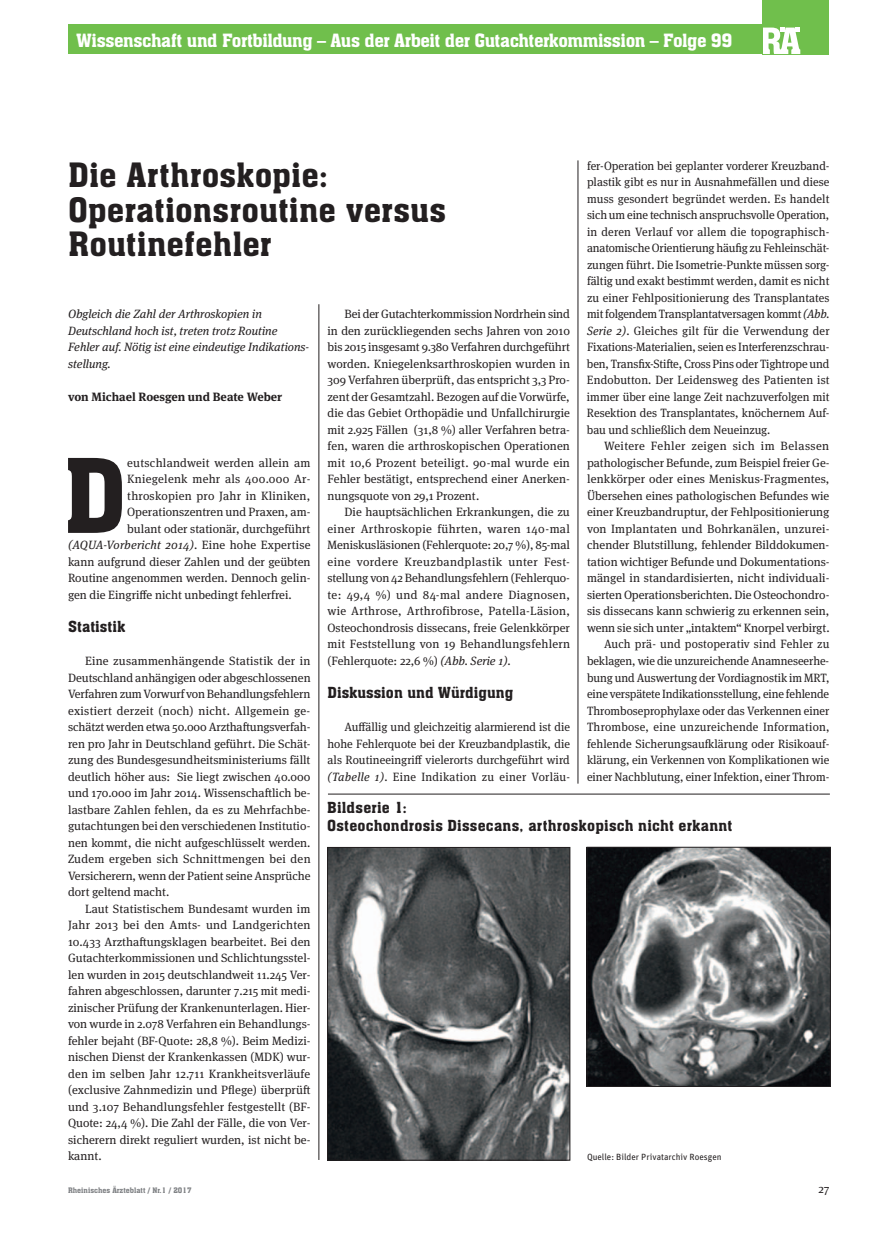
<style>
.page{position:relative;width:872px;height:1234px;background:#fff}
.page>*{position:absolute;margin:0;border:0;box-sizing:border-box;transform-origin:0 0}
.t1{font:100.8px "Aachen BT";color:#231f20}
.t2{font:33px/34.5px "Aachen BT";color:#231f20}
.t3{font:18px "Aachen BT";letter-spacing:-.025em;color:#fff}
.t4{font:15px/18px "Aachen BT";letter-spacing:.01em;color:#231f20}
.t5{font:12px/16.5px "Meta Serif OT";color:#231f20;text-align:justify}
.t6{font:italic 12px/16.5px "Meta Serif OT";color:#231f20}
.t7{font:12px "Meta Serif OT";letter-spacing:.02em;color:#231f20}
.t8{font:700 12px "Meta Serif OT";color:#231f20}
.t9{font:9px "Unit";color:#231f20}
.t10{font:7.5px "Aachen BT";color:#808285}
.s1{font-style:italic}
.s2{font-style:normal}
</style>
<div class="page">
<div style="left:762px;top:0;width:67px;height:54px;background:#70bf4c"></div>
<svg style="left:763px;top:28px;width:37px;height:26px"></svg>
<div style="left:68px;top:25px;width:694px;height:29px;background:#70bf4c"></div>
<hr style="left:577px;top:160px;width:1px;height:623px;background:#231f20">
<hr style="left:319px;top:304px;width:1px;height:855px;background:#231f20">
<img style="left:329px;top:849px;width:239px;height:309px">
<div style="left:327px;top:847px;width:243px;height:313px;border:1px solid #231f20"></div>
<img style="left:589px;top:848px;width:239px;height:236px">
<div style="left:587px;top:846px;width:243px;height:240px;border:1px solid #231f20"></div>
<hr style="left:328px;top:793px;width:502px;height:1px;background:#231f20">
<h3 class="t3" style="left:77px;top:29px;width:657px">Wissenschaft und Fortbildung – Aus der Arbeit der Gutachterkommission – Folge 99</h3>
<p class="t5" style="left:587px;top:157px;width:244px">fer-Operation bei geplanter vorderer Kreuzband&shy;plastik gibt es nur in Ausnahmefällen und diese muss gesondert begründet werden. Es handelt sich um eine technisch anspruchsvolle Operation, in deren Verlauf vor allem die topographisch&shy;anatomische Orientierung häufig zu Fehleinschät&shy;zungen führt. Die Isometrie-Punkte müssen sorg&shy;fältig und exakt bestimmt werden, damit es nicht zu einer Fehlpositionierung des Transplantates mit folgendem Transplantatversagen kommt <span class="s1">(Abb.<br>Serie 2)</span>. Gleiches gilt für die Verwendung der Fixations-Materialien, seien es Interferenzschrau&shy;ben, Transfix-Stifte, Cross Pins oder Tightrope und Endobutton. Der Leidensweg des Patienten ist immer über eine lange Zeit nachzuverfolgen mit Resektion des Transplantates, knöchernem Auf&shy;bau und schließlich dem Neueinzug.</p>
<p class="t5" style="left:587px;top:438px;width:244px;text-align:right">Weitere Fehler zeigen sich im Belassen pathologischer Befunde, zum Beispiel freier Ge&shy;lenkkörper oder eines Meniskus-Fragmentes, Übersehen eines pathologischen Befundes wie einer Kreuzbandruptur, der Fehlpositionierung von Implantaten und Bohrkanälen, unzurei&shy;chender Blutstillung, fehlender Bilddokumen&shy;tation wichtiger Befunde und Dokumentations&shy;mängel in standardisierten, nicht individuali&shy;sierten Operationsberichten. Die Osteochondro&shy;sis dissecans kann schwierig zu erkennen sein, wenn sie sich unter „intaktem“ Knorpel verbirgt.<br>Auch prä- und postoperativ sind Fehler zu beklagen, wie die unzureichende Anamneseerhe&shy;bung und Auswertung der Vordiagnostik im MRT, eine verspätete Indikationsstellung, eine fehlende Thromboseprophylaxe oder das Verkennen einer Thrombose, eine unzureichende Information, fehlende Sicherungsaufklärung oder Risikoauf&shy;klärung, ein Verkennen von Komplikationen wie einer Nachblutung, einer Infektion, einer Throm-</p>
<h2 class="t2" style="left:68px;top:157px;width:379px">Die Arthroskopie:<br>Operationsroutine versus<br>Routinefehler</h2>
<p class="t6" style="left:68px;top:306px;width:243px">Obgleich die Zahl der Arthroskopien in Deutschland hoch ist, treten trotz Routine Fehler auf. Nötig ist eine eindeutige Indikations&shy;stellung.</p>
<p class="t8" style="left:68px;top:389px;width:216px">von Michael Roesgen und Beate Weber</p>
<p class="t5" style="left:327px;top:306px;width:244px;text-indent:17px">Bei der Gutachterkommission Nordrhein sind in den zurückliegenden sechs Jahren von 2010 bis 2015 insgesamt 9.380 Verfahren durchgeführt worden. Kniegelenksarthroskopien wurden in 309 Verfahren überprüft, das entspricht 3,3 Pro&shy;zent der Gesamtzahl. Bezogen auf die Vorwürfe, die das Gebiet Orthopädie und Unfallchirurgie mit 2.925 Fällen (31,8 %) aller Verfahren betra&shy;fen, waren die arthroskopischen Operationen mit 10,6 Prozent beteiligt. 90-mal wurde ein Fehler bestätigt, entsprechend einer Anerken&shy;nungsquote von 29,1 Prozent.</p>
<p class="t5" style="left:327px;top:504px;width:244px;text-align:left;text-indent:17px">Die hauptsächlichen Erkrankungen, die zu einer Arthroskopie führten, waren 140-mal Meniskusläsionen (Fehlerquote: 20,7 %), 85-mal eine vordere Kreuzbandplastik unter Fest&shy;stellung von 42 Behandlungsfehlern (Fehlerquo&shy;te: 49,4 %) und 84-mal andere Diagnosen, wie Arthrose, Arthrofibrose, Patella-Läsion, Osteochondrosis dissecans, freie Gelenkkörper mit Feststellung von 19 Behandlungsfehlern (Fehlerquote: 22,6 %) <span class="s1">(Abb. Serie 1)</span>.</p>
<p class="t4" style="left:327px;top:683px;width:187px">Diskussion und Würdigung</p>
<p class="t5" style="left:327px;top:718px;width:244px;text-indent:17px">Auffällig und gleichzeitig alarmierend ist die hohe Fehlerquote bei der Kreuzbandplastik, die als Routineeingriff vielerorts durchgeführt wird <span class="s1">(Tabelle 1)</span>. Eine Indikation zu einer Vorläu-</p>
<h1 class="t1" style="left:63px;top:432px;width:66px">D</h1>
<p class="t7" style="left:127px;top:455px;width:185px">eutschlandweit werden allein am</p>
<p class="t7" style="left:127px;top:471px;width:185px">Kniegelenk mehr als 400.000 Ar-</p>
<p class="t7" style="left:127px;top:488px;width:185px">throskopien pro Jahr in Kliniken,</p>
<p class="t5" style="left:127px;top:504px;width:185px">Operationszentren und Praxen, am-</p>
<p class="t5" style="left:127px;top:520px;width:185px">bulant oder stationär, durchgeführt</p>
<p class="t6" style="left:68px;top:537px;width:244px">(AQUA-Vorbericht 2014)<span class="s2">. Eine hohe Expertise</span></p>
<p class="t5" style="left:68px;top:553px;width:244px">kann aufgrund dieser Zahlen und der geübten</p>
<p class="t5" style="left:68px;top:570px;width:244px">Routine angenommen werden. Dennoch gelin-</p>
<p class="t5" style="left:68px;top:586px;width:225px">gen die Eingriffe nicht unbedingt fehlerfrei.</p>
<p class="t4" style="left:68px;top:617px;width:59px">Statistik</p>
<p class="t5" style="left:68px;top:652px;width:244px;text-indent:17px">Eine zusammenhängende Statistik der in Deutschland anhängigen oder abgeschlossenen Verfahren zum Vorwurf von Behandlungsfehlern existiert derzeit (noch) nicht. Allgemein ge&shy;schätzt werden etwa 50.000 Arzthaftungsverfah&shy;ren pro Jahr in Deutschland geführt. Die Schät&shy;zung des Bundesgesundheitsministeriums fällt deutlich höher aus: Sie liegt zwischen 40.000 und 170.000 im Jahr 2014. Wissenschaftlich be&shy;lastbare Zahlen fehlen, da es zu Mehrfachbe&shy;gutachtungen bei den verschiedenen Institutio&shy;nen kommt, die nicht aufgeschlüsselt werden.<br>Zudem ergeben sich Schnittmengen bei den Versicherern, wenn der Patient seine Ansprüche dort geltend macht.</p>
<p class="t5" style="left:68px;top:900px;width:244px;text-indent:17px">Laut Statistischem Bundesamt wurden im Jahr 2013 bei den Amts- und Landgerichten 10.433 Arzthaftungsklagen bearbeitet. Bei den Gutachterkommissionen und Schlichtungsstel&shy;len wurden in 2015 deutschlandweit 11.245 Ver&shy;fahren abgeschlossen, darunter 7.215 mit medi&shy;zinischer Prüfung der Krankenunterlagen. Hier&shy;von wurde in 2.078 Verfahren ein Behandlungs&shy;fehler bejaht (BF-Quote: 28,8 %). Beim Medizi&shy;nischen Dienst der Krankenkassen (MDK) wur&shy;den im selben Jahr 12.711 Krankheitsverläufe (exclusive Zahnmedizin und Pflege) überprüft und 3.107 Behandlungsfehler festgestellt (BF-Quote: 24,4 %). Die Zahl der Fälle, die von Ver&shy;sicherern direkt reguliert wurden, ist nicht be&shy;kannt.</p>
<p class="t4" style="left:327px;top:798px;width:406px">Bildserie 1:<br>Osteochondrosis Dissecans, arthroskopisch nicht erkannt</p>
<p class="t9" style="left:587px;top:1151px;width:136px">Quelle: Bilder Privatarchiv Roesgen</p>
<p class="t10" style="left:68px;top:1185px;width:125px">Rheinisches Ärzteblatt / Nr.1 / 2017</p>
<p class="t5" style="left:818px;top:1180px;width:13px">27</p>
</div>
